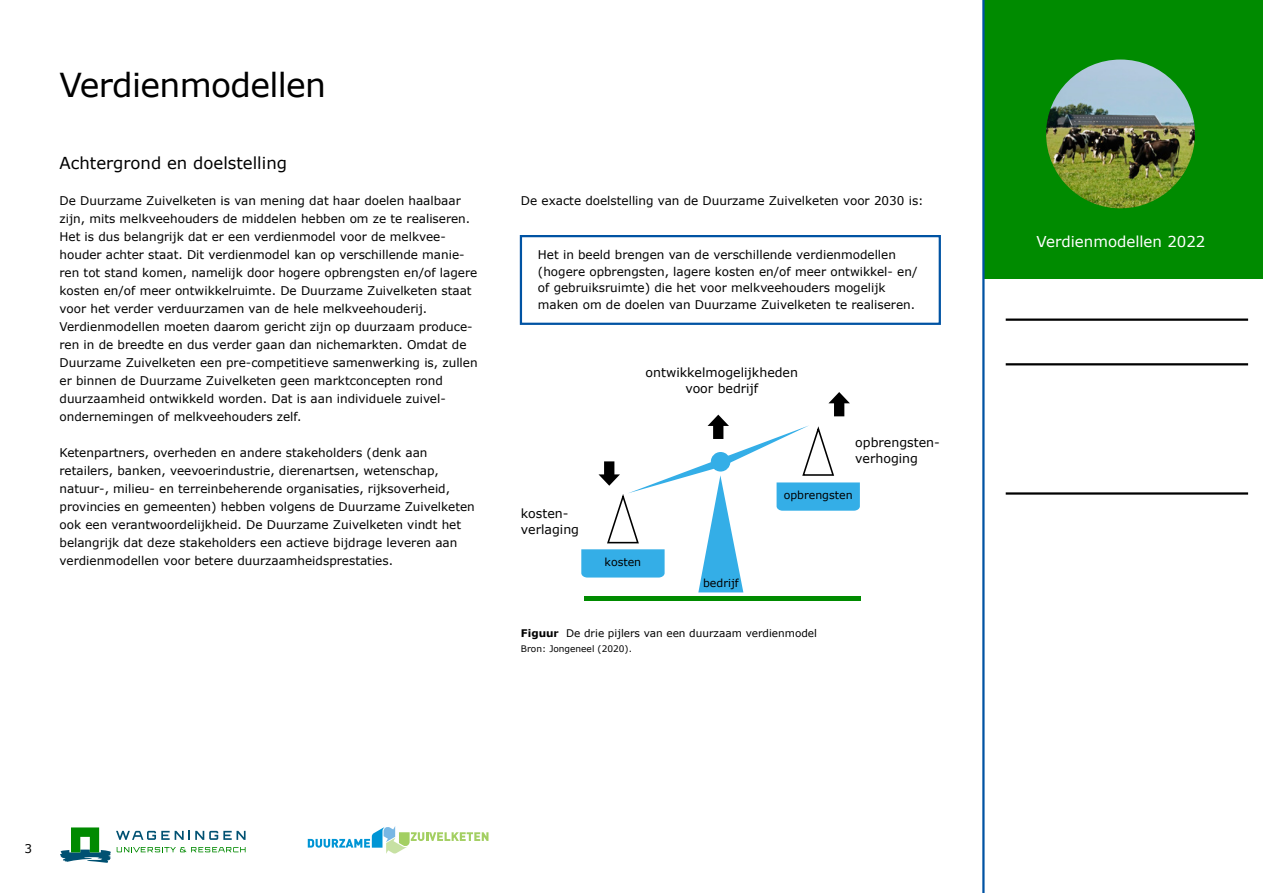
<style>
.page{position:relative;width:1263px;height:893px;background:#fff}
.page>*{position:absolute;margin:0;border:0;box-sizing:border-box;transform-origin:0 0}
.H1_Kop_22_pt_zwart{font:33px "Verdana";letter-spacing:-.02em;color:#000}
.H2_Kop_tussenkop{font:16.5px "Verdana";color:#000}
.t1{font:15px "Verdana";color:#fff}
.t2{font:12.6px/15.8px "Verdana";color:#000}
.Platte_tekst{font:12px/18px "Verdana";color:#000}
.Kader_platte_tekst_met_kader{font:12px/16.5px "Verdana";color:#000}
.t3{font:10.95px "Verdana";color:#000}
.Bijschrift_figuur_en_tabel{font:10.5px "Verdana";color:#000}
.Eind_en_voetnoten{font:9px "Verdana";color:#000}
.s1{font-weight:700}
</style>
<div class="page">
<div style="left:983px;top:0;width:280px;height:279px;background:#008b00"></div>
<hr style="left:982px;top:0;width:2px;height:893px;background:#0053a3">
<img style="left:1046px;top:60px;width:149px;height:148px;border-radius:74px">
<div style="left:520px;top:235px;width:421px;height:90px;border:2px solid #0053a3"></div>
<hr style="left:584px;top:597px;width:277px;height:4px;background:#008b00">
<svg style="left:581px;top:392px;width:279px;height:200px"></svg>
<hr style="left:1006px;top:363px;width:242px;height:2px;background:#000">
<hr style="left:1006px;top:318px;width:242px;height:3px;background:#000">
<hr style="left:1006px;top:492px;width:242px;height:3px;background:#000">
<svg style="left:60px;top:827px;width:186px;height:36px"></svg>
<svg style="left:308px;top:826px;width:180px;height:28px"></svg>
<h1 class="H1_Kop_22_pt_zwart" style="left:60px;top:64px;width:268px">Verdienmodellen</h1>
<h2 class="H2_Kop_tussenkop" style="left:60px;top:153px;width:229px">Achtergrond en doelstelling</h2>
<p class="Platte_tekst" style="left:60px;top:192px;width:420px">De Duurzame Zuivelketen is van mening dat haar doelen haalbaar zijn, mits melkveehouders de middelen hebben om ze te realiseren.<br>Het is dus belangrijk dat er een verdienmodel voor de melkvee&shy;houder achter staat. Dit verdienmodel kan op verschillende manie&shy;ren tot stand komen, namelijk door hogere opbrengsten en/of lagere kosten en/of meer ontwikkelruimte. De Duurzame Zuivelketen staat voor het verder verduurzamen van de hele melkveehouderij.<br>Verdienmodellen moeten daarom gericht zijn op duurzaam produce&shy;ren in de breedte en dus verder gaan dan nichemarkten. Omdat de Duurzame Zuivelketen een pre-competitieve samenwerking is, zullen er binnen de Duurzame Zuivelketen geen marktconcepten rond duurzaamheid ontwikkeld worden. Dat is aan individuele zuivel&shy;ondernemingen of melkveehouders zelf.</p>
<p class="Platte_tekst" style="left:60px;top:444px;width:417px">Ketenpartners, overheden en andere stakeholders (denk aan retailers, banken, veevoerindustrie, dierenartsen, wetenschap, natuur-, milieu- en terreinbeherende organisaties, rijksoverheid, provincies en gemeenten) hebben volgens de Duurzame Zuivelketen ook een verantwoordelijkheid. De Duurzame Zuivelketen vindt het belangrijk dat deze stakeholders een actieve bijdrage leveren aan verdienmodellen voor betere duurzaamheidsprestaties.</p>
<p class="Platte_tekst" style="left:521px;top:192px;width:404px">De exacte doelstelling van de Duurzame Zuivelketen voor 2030 is:</p>
<p class="Kader_platte_tekst_met_kader" style="left:538px;top:247px;width:381px">Het in beeld brengen van de verschillende verdienmodellen (hogere opbrengsten, lagere kosten en/of meer ontwikkel- en/ of gebruiksruimte) die het voor melkveehouders mogelijk maken om de doelen van Duurzame Zuivelketen te realiseren.</p>
<p class="t2" style="left:646px;top:365px;width:154px;text-align:center">ontwikkelmogelijkheden voor bedrijf</p>
<p class="t2" style="left:855px;top:435px;width:86px">opbrengsten&shy;verhoging</p>
<p class="t2" style="left:521px;top:506px;width:60px">kosten&shy;verlaging</p>
<p class="t3" style="left:605px;top:555px;width:38px">kosten</p>
<p class="t3" style="left:703px;top:576px;width:37px">bedrijf</p>
<p class="t3" style="left:784px;top:488px;width:70px">opbrengsten</p>
<p class="Bijschrift_figuur_en_tabel" style="left:521px;top:627px;width:298px"><span class="s1">Figuur</span> De drie pijlers van een duurzaam verdienmodel</p>
<p class="Eind_en_voetnoten" style="left:521px;top:643px;width:113px">Bron: Jongeneel (2020).</p>
<p class="Platte_tekst" style="left:24px;top:840px;width:9px">3</p>
<p class="t1" style="left:1037px;top:231px;width:170px">Verdienmodellen 2022</p>
</div>
